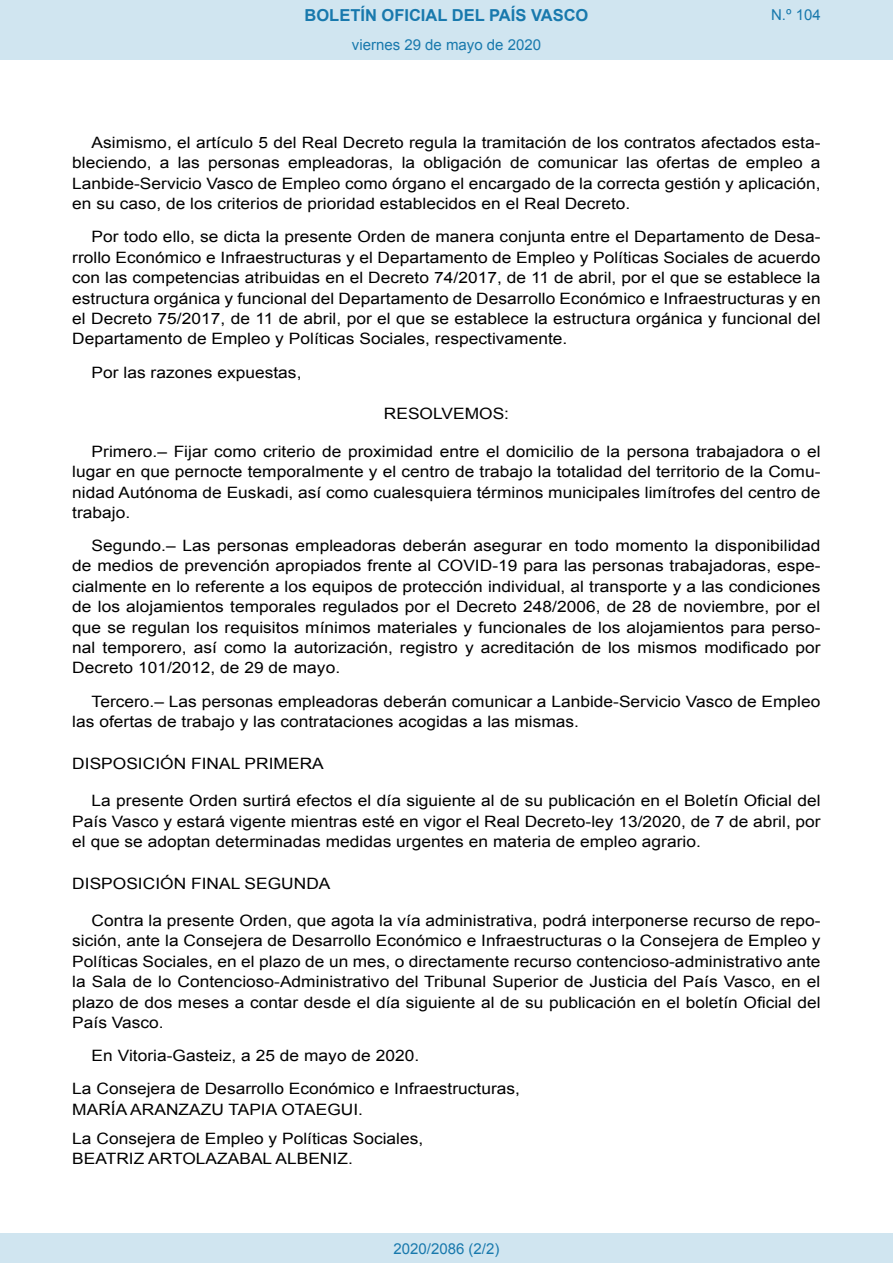
<style>
.page{position:relative;width:893px;height:1263px;background:#fff}
.page>*{position:absolute;margin:0;border:0;box-sizing:border-box;transform-origin:0 0}
.t1{font:700 16.5px "Arial";color:#1879ad}
.BOPVDetalle{font:15.6px/20.4px "Arial";color:#000;text-align:justify;scale:1.11 1}
.BOPVFirmaPuesto{font:15.6px "Arial";color:#000;scale:1.11 1}
.BOPVFirmaNombre{font:15.6px "Arial";color:#000;scale:1.11 1}
.BOPVDisposicion{font:15.6px "Arial";color:#000;scale:1.11 1}
.BOPVFirmaLugFec{font:15.6px "Arial";color:#000;scale:1.11 1}
.BOPVClave{font:15.6px "Arial";color:#000;scale:1.11 1}
.Paginacion_Centro{font:15px "Arial";color:#1879ad}
</style>
<div class="page">
<div style="left:0;top:0;width:893px;height:60px;background:#d0e5f0"></div>
<div style="left:0;top:1233px;width:893px;height:30px;background:#d0e5f0"></div>
<p class="t1" style="left:305px;top:4px;width:285px">BOLETÍN OFICIAL DEL PAÍS VASCO</p>
<p class="Paginacion_Centro" style="left:352px;top:35px;width:191px">viernes 29 de mayo de 2020</p>
<p class="Paginacion_Centro" style="left:771px;top:5px;width:51px">N.º 104</p>
<p class="BOPVDetalle" style="left:72px;top:133px;width:676px;text-indent:19px">Asimismo, el artículo 5 del Real Decreto regula la tramitación de los contratos afectados esta&shy;bleciendo, a las personas empleadoras, la obligación de comunicar las ofertas de empleo a Lanbide-Servicio Vasco de Empleo como órgano el encargado de la correcta gestión y aplicación, en su caso, de los criterios de prioridad establecidos en el Real Decreto.</p>
<p class="BOPVDetalle" style="left:72px;top:227px;width:676px;text-indent:19px">Por todo ello, se dicta la presente Orden de manera conjunta entre el Departamento de Desa&shy;rrollo Económico e Infraestructuras y el Departamento de Empleo y Políticas Sociales de acuerdo con las competencias atribuidas en el Decreto 74/2017, de 11 de abril, por el que se establece la estructura orgánica y funcional del Departamento de Desarrollo Económico e Infraestructuras y en el Decreto 75/2017, de 11 de abril, por el que se establece la estructura orgánica y funcional del Departamento de Empleo y Políticas Sociales, respectivamente.</p>
<p class="BOPVDetalle" style="left:92px;top:362px;width:191px">Por las razones expuestas,</p>
<p class="BOPVClave" style="left:384px;top:404px;width:114px">RESOLVEMOS:</p>
<p class="BOPVDetalle" style="left:72px;top:441px;width:676px;text-indent:19px">Primero.– Fijar como criterio de proximidad entre el domicilio de la persona trabajadora o el lugar en que pernocte temporalmente y el centro de trabajo la totalidad del territorio de la Comu&shy;nidad Autónoma de Euskadi, así como cualesquiera términos municipales limítrofes del centro de trabajo.</p>
<p class="BOPVDetalle" style="left:72px;top:535px;width:676px;text-indent:19px">Segundo.– Las personas empleadoras deberán asegurar en todo momento la disponibilidad de medios de prevención apropiados frente al COVID-19 para las personas trabajadoras, espe&shy;cialmente en lo referente a los equipos de protección individual, al transporte y a las condiciones de los alojamientos temporales regulados por el Decreto 248/2006, de 28 de noviembre, por el que se regulan los requisitos mínimos materiales y funcionales de los alojamientos para perso&shy;nal temporero, así como la autorización, registro y acreditación de los mismos modificado por Decreto 101/2012, de 29 de mayo.</p>
<p class="BOPVDetalle" style="left:72px;top:691px;width:676px;text-indent:19px">Tercero.– Las personas empleadoras deberán comunicar a Lanbide-Servicio Vasco de Empleo las ofertas de trabajo y las contrataciones acogidas a las mismas.</p>
<p class="BOPVDisposicion" style="left:72px;top:753px;width:228px">DISPOSICIÓN FINAL PRIMERA</p>
<p class="BOPVDetalle" style="left:72px;top:791px;width:676px;text-indent:19px">La presente Orden surtirá efectos el día siguiente al de su publicación en el Boletín Oficial del País Vasco y estará vigente mientras esté en vigor el Real Decreto-ley 13/2020, de 7 de abril, por el que se adoptan determinadas medidas urgentes en materia de empleo agrario.</p>
<p class="BOPVDisposicion" style="left:72px;top:873px;width:234px">DISPOSICIÓN FINAL SEGUNDA</p>
<p class="BOPVDetalle" style="left:72px;top:910px;width:676px;text-indent:19px">Contra la presente Orden, que agota la vía administrativa, podrá interponerse recurso de repo&shy;sición, ante la Consejera de Desarrollo Económico e Infraestructuras o la Consejera de Empleo y Políticas Sociales, en el plazo de un mes, o directamente recurso contencioso-administrativo ante la Sala de lo Contencioso-Administrativo del Tribunal Superior de Justicia del País Vasco, en el plazo de dos meses a contar desde el día siguiente al de su publicación en el boletín Oficial del País Vasco.</p>
<p class="BOPVFirmaLugFec" style="left:92px;top:1045px;width:297px">En Vitoria-Gasteiz, a 25 de mayo de 2020.</p>
<p class="BOPVFirmaPuesto" style="left:72px;top:1079px;width:405px">La Consejera de Desarrollo Económico e Infraestructuras,</p>
<p class="BOPVFirmaNombre" style="left:72px;top:1099px;width:263px">MARÍA ARANZAZU TAPIA OTAEGUI.</p>
<p class="BOPVFirmaPuesto" style="left:72px;top:1128px;width:318px">La Consejera de Empleo y Políticas Sociales,</p>
<p class="BOPVFirmaNombre" style="left:72px;top:1148px;width:254px">BEATRIZ ARTOLAZABAL ALBENIZ.</p>
<p class="Paginacion_Centro" style="left:393px;top:1238px;width:107px">2020/2086 (2/2)</p>
</div>
